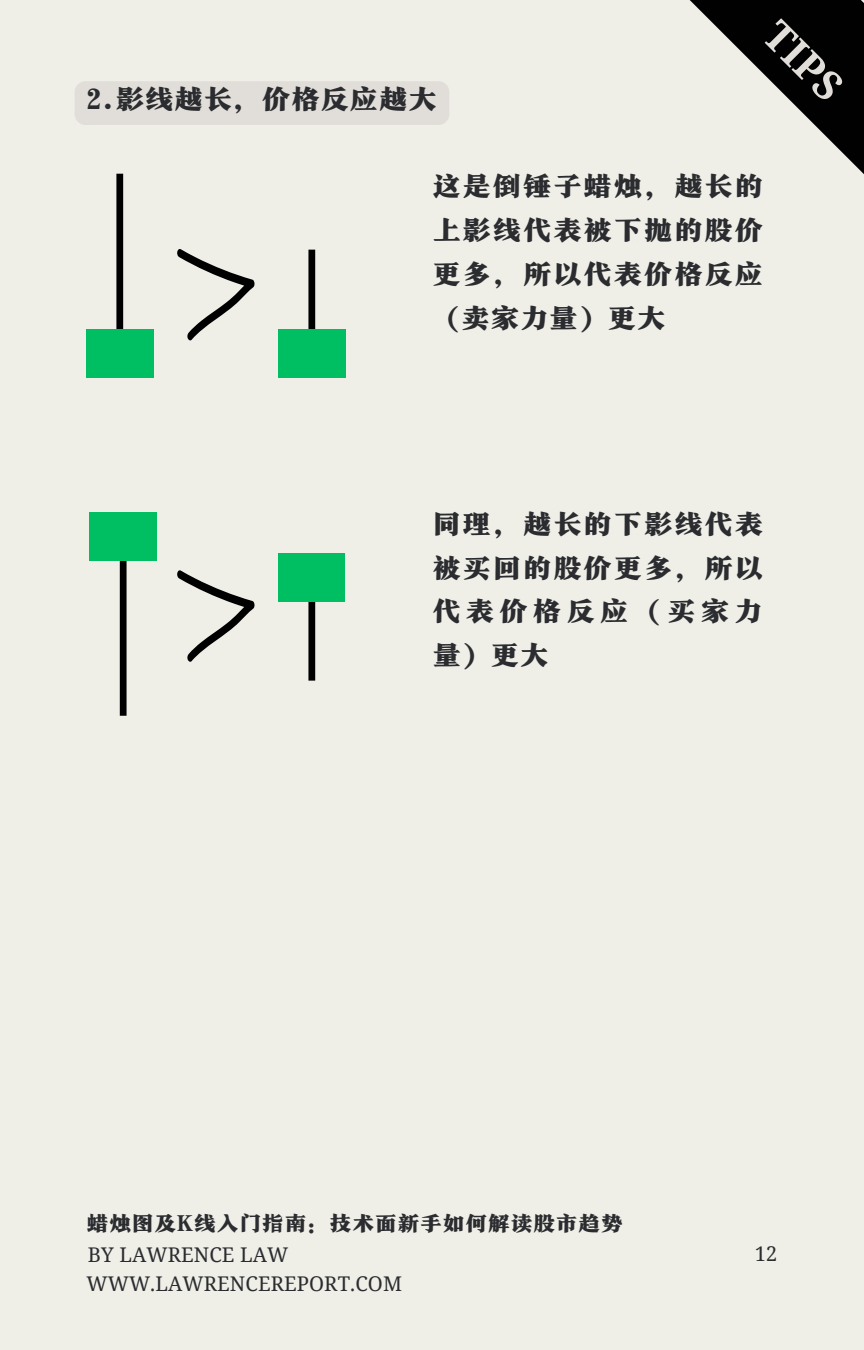
<style>
.page{position:relative;width:864px;height:1350px;background:#efeee7}
.page>*{position:absolute;margin:0;border:0;box-sizing:border-box;transform-origin:0 0}
.t1{font:700 40.5px "Noto Serif";color:#e1ddd8}
.t2{font:29.25px/43.9px "Hellofont ID Xuan Zhen Song";letter-spacing:.035em;color:#2b2c30;text-align:justify}
.t3{font:29.25px "Hellofont ID Xuan Zhen Song";color:#2b2c30}
.t4{font:22.5px "Hellofont ID Xuan Zhen Song";letter-spacing:.005em;color:#2b2c30}
.t5{font:20.25px "Noto Serif";letter-spacing:.005em;color:#2b2c30}
</style>
<div class="page">
<svg style="left:689px;top:0;width:175px;height:174px"></svg>
<div style="left:116px;top:174px;width:7px;height:199px;background:#000"></div>
<div style="left:86px;top:329px;width:67px;height:48px;background:#00bf63"></div>
<div style="left:75px;top:81px;width:374px;height:44px;background:#e1ddd8;border-radius:11px"></div>
<div style="left:120px;top:517px;width:7px;height:199px;background:#000"></div>
<div style="left:90px;top:512px;width:67px;height:49px;background:#00bf63"></div>
<div style="left:308px;top:250px;width:7px;height:123px;background:#000"></div>
<div style="left:278px;top:329px;width:67px;height:48px;background:#00bf63"></div>
<svg style="left:177px;top:249px;width:78px;height:92px"></svg>
<svg style="left:177px;top:570px;width:78px;height:92px"></svg>
<div style="left:308px;top:557px;width:7px;height:124px;background:#000"></div>
<div style="left:278px;top:553px;width:67px;height:48px;background:#00bf63"></div>
<p class="t3" style="left:86px;top:86px;width:352px">2.影线越长，价格反应越大</p>
<h1 class="t1" style="left:791px;top:8px;width:94px;rotate:45deg">TIPS</h1>
<p class="t2" style="left:432px;top:167px;width:333px">这是倒锤子蜡烛，越长的上影线代表被下抛的股价更多，所以代表价格反应（卖家力量）更大</p>
<p class="t2" style="left:432px;top:504px;width:333px">同理，越长的下影线代表被买回的股价更多，所以代表价格反应（买家力量）更大</p>
<p class="t4" style="left:86px;top:1213px;width:538px">蜡烛图及K线入门指南：技术面新手如何解读股市趋势</p>
<p class="t5" style="left:88px;top:1240px;width:202px">BY LAWRENCE LAW</p>
<p class="t5" style="left:755px;top:1239px;width:24px">12</p>
<p class="t5" style="left:86px;top:1270px;width:317px">WWW.LAWRENCEREPORT.COM</p>
</div>
